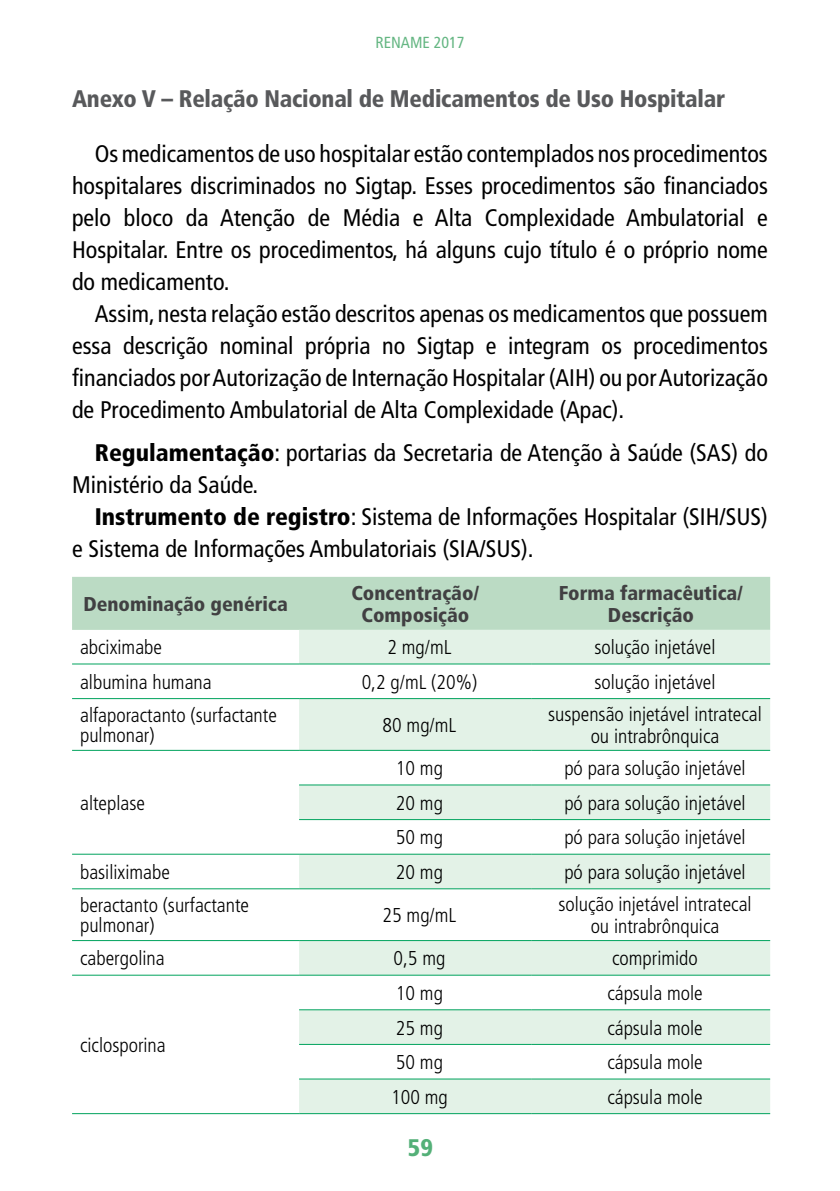
<style>
.page{position:relative;width:840px;height:1191px;background:#fff}
.page>*{position:absolute;margin:0;border:0;box-sizing:border-box;transform-origin:0 0}
.t1{font:condensed 24px "Frutiger LT Std";color:#000}
.t2{font:900 condensed 24px "Frutiger LT Std";letter-spacing:-.01em;color:#58595b}
.t3{font:900 condensed 24px "Frutiger LT Std";color:#54b078}
.t4{font:300 condensed 20px/20.4px "Frutiger LT Std";color:#000}
.t5{font:900 condensed 20px/22px "Frutiger LT Std";color:#414042;text-align:center}
.t6{font:condensed 16px "Frutiger LT Std";color:#64b682}
.s1{font-weight:900}
</style>
<div class="page">
<div style="left:72px;top:577px;width:697px;height:53px;background:#bbdbc4"></div>
<svg style="left:299px;top:630px;width:470px;height:483px;fill:#e3f2e7"></svg>
<hr style="left:72px;top:663px;width:227px;height:1px;background:#00a35d">
<hr style="left:299px;top:663px;width:232px;height:1px;background:#00a35d">
<hr style="left:531px;top:663px;width:238px;height:1px;background:#00a35d">
<hr style="left:72px;top:698px;width:227px;height:1px;background:#00a35d">
<hr style="left:299px;top:698px;width:232px;height:1px;background:#00a35d">
<hr style="left:531px;top:698px;width:238px;height:1px;background:#00a35d">
<hr style="left:299px;top:750px;width:232px;height:1px;background:#00a35d">
<hr style="left:531px;top:750px;width:238px;height:1px;background:#00a35d">
<hr style="left:299px;top:784px;width:232px;height:1px;background:#00a35d">
<hr style="left:531px;top:784px;width:238px;height:1px;background:#00a35d">
<hr style="left:299px;top:819px;width:232px;height:1px;background:#00a35d">
<hr style="left:531px;top:819px;width:238px;height:1px;background:#00a35d">
<hr style="left:299px;top:853px;width:232px;height:1px;background:#00a35d">
<hr style="left:531px;top:853px;width:238px;height:1px;background:#00a35d">
<hr style="left:72px;top:888px;width:227px;height:1px;background:#00a35d">
<hr style="left:299px;top:888px;width:232px;height:1px;background:#00a35d">
<hr style="left:531px;top:888px;width:238px;height:1px;background:#00a35d">
<hr style="left:531px;top:940px;width:238px;height:1px;background:#00a35d">
<hr style="left:531px;top:974px;width:238px;height:1px;background:#00a35d">
<hr style="left:299px;top:1009px;width:232px;height:1px;background:#00a35d">
<hr style="left:531px;top:1009px;width:238px;height:1px;background:#00a35d">
<hr style="left:299px;top:1044px;width:232px;height:1px;background:#00a35d">
<hr style="left:531px;top:1044px;width:238px;height:1px;background:#00a35d">
<hr style="left:299px;top:1078px;width:232px;height:1px;background:#00a35d">
<hr style="left:531px;top:1078px;width:238px;height:1px;background:#00a35d">
<hr style="left:299px;top:1113px;width:232px;height:1px;background:#00a35d">
<hr style="left:531px;top:1113px;width:238px;height:1px;background:#00a35d">
<hr style="left:72px;top:750px;width:227px;height:1px;background:#00a35d">
<hr style="left:72px;top:853px;width:227px;height:1px;background:#00a35d">
<hr style="left:72px;top:1113px;width:227px;height:1px;background:#00a35d">
<hr style="left:72px;top:940px;width:227px;height:1px;background:#00a35d">
<hr style="left:299px;top:940px;width:232px;height:1px;background:#00a35d">
<hr style="left:72px;top:974px;width:227px;height:1px;background:#00a35d">
<hr style="left:299px;top:974px;width:232px;height:1px;background:#00a35d">
<p class="t6" style="left:375px;top:33px;width:91px">RENAME 2017</p>
<p class="t2" style="left:72px;top:85px;width:654px">Anexo V – Relação Nacional de Medicamentos de Uso Hospitalar</p>
<p class="t1" style="left:95px;top:140px;width:674px">Os medicamentos de uso hospitalar estão contemplados nos procedimentos</p>
<p class="t1" style="left:72px;top:172px;width:697px">hospitalares discriminados no Sigtap. Esses procedimentos são financiados</p>
<p class="t1" style="left:72px;top:204px;width:697px">pelo bloco da Atenção de Média e Alta Complexidade Ambulatorial e</p>
<p class="t1" style="left:72px;top:236px;width:697px">Hospitalar. Entre os procedimentos, há alguns cujo título é o próprio nome</p>
<p class="t1" style="left:72px;top:268px;width:159px">do medicamento.</p>
<p class="t1" style="left:95px;top:300px;width:674px">Assim, nesta relação estão descritos apenas os medicamentos que possuem</p>
<p class="t1" style="left:72px;top:332px;width:697px">essa descrição nominal própria no Sigtap e integram os procedimentos</p>
<p class="t1" style="left:72px;top:364px;width:697px">financiados por Autorização de Internação Hospitalar (AIH) ou por Autorização</p>
<p class="t1" style="left:72px;top:396px;width:553px">de Procedimento Ambulatorial de Alta Complexidade (Apac).</p>
<p class="t1" style="left:95px;top:439px;width:674px"><span class="s1">Regulamentação</span>: portarias da Secretaria de Atenção à Saúde (SAS) do</p>
<p class="t1" style="left:72px;top:471px;width:188px">Ministério da Saúde.</p>
<p class="t1" style="left:95px;top:503px;width:674px"><span class="s1">Instrumento de registro</span>: Sistema de Informações Hospitalar (SIH/SUS)</p>
<p class="t1" style="left:72px;top:535px;width:463px">e Sistema de Informações Ambulatoriais (SIA/SUS).</p>
<p class="t5" style="left:83px;top:593px;width:206px">Denominação genérica</p>
<p class="t5" style="left:351px;top:582px;width:129px">Concentração/<br>Composição</p>
<p class="t5" style="left:558px;top:582px;width:186px">Forma farmacêutica/<br>Descrição</p>
<p class="t4" style="left:80px;top:637px;width:83px">abciximabe</p>
<p class="t4" style="left:387px;top:637px;width:66px">2 mg/mL</p>
<p class="t4" style="left:594px;top:637px;width:122px">solução injetável</p>
<p class="t4" style="left:80px;top:672px;width:133px">albumina humana</p>
<p class="t4" style="left:361px;top:672px;width:117px">0,2 g/mL (20%)</p>
<p class="t4" style="left:594px;top:672px;width:122px">solução injetável</p>
<p class="t4" style="left:80px;top:705px;width:198px">alfaporactanto (surfactante pulmonar)</p>
<p class="t4" style="left:382px;top:715px;width:75px">80 mg/mL</p>
<p class="t4" style="left:548px;top:703px;width:215px;line-height:22px;text-align:center">suspensão injetável intratecal ou intrabrônquica</p>
<p class="t4" style="left:80px;top:793px;width:66px">alteplase</p>
<p class="t4" style="left:396px;top:758px;width:48px">10 mg</p>
<p class="t4" style="left:564px;top:758px;width:183px">pó para solução injetável</p>
<p class="t4" style="left:396px;top:793px;width:48px">20 mg</p>
<p class="t4" style="left:564px;top:793px;width:183px">pó para solução injetável</p>
<p class="t4" style="left:396px;top:827px;width:48px">50 mg</p>
<p class="t4" style="left:564px;top:827px;width:183px">pó para solução injetável</p>
<p class="t4" style="left:80px;top:862px;width:91px">basiliximabe</p>
<p class="t4" style="left:396px;top:862px;width:48px">20 mg</p>
<p class="t4" style="left:564px;top:862px;width:183px">pó para solução injetável</p>
<p class="t4" style="left:80px;top:895px;width:170px">beractanto (surfactante pulmonar)</p>
<p class="t4" style="left:382px;top:905px;width:75px">25 mg/mL</p>
<p class="t4" style="left:558px;top:893px;width:195px;line-height:22px;text-align:center">solução injetável intratecal ou intrabrônquica</p>
<p class="t4" style="left:80px;top:948px;width:86px">cabergolina</p>
<p class="t4" style="left:393px;top:948px;width:53px">0,5 mg</p>
<p class="t4" style="left:611px;top:948px;width:87px">comprimido</p>
<p class="t4" style="left:80px;top:1035px;width:87px">ciclosporina</p>
<p class="t4" style="left:396px;top:983px;width:48px">10 mg</p>
<p class="t4" style="left:607px;top:983px;width:97px">cápsula mole</p>
<p class="t4" style="left:396px;top:1017px;width:48px">25 mg</p>
<p class="t4" style="left:607px;top:1017px;width:97px">cápsula mole</p>
<p class="t4" style="left:396px;top:1052px;width:48px">50 mg</p>
<p class="t4" style="left:607px;top:1052px;width:97px">cápsula mole</p>
<p class="t4" style="left:391px;top:1087px;width:58px">100 mg</p>
<p class="t4" style="left:607px;top:1087px;width:97px">cápsula mole</p>
<p class="t3" style="left:408px;top:1133px;width:26px">59</p>
</div>
